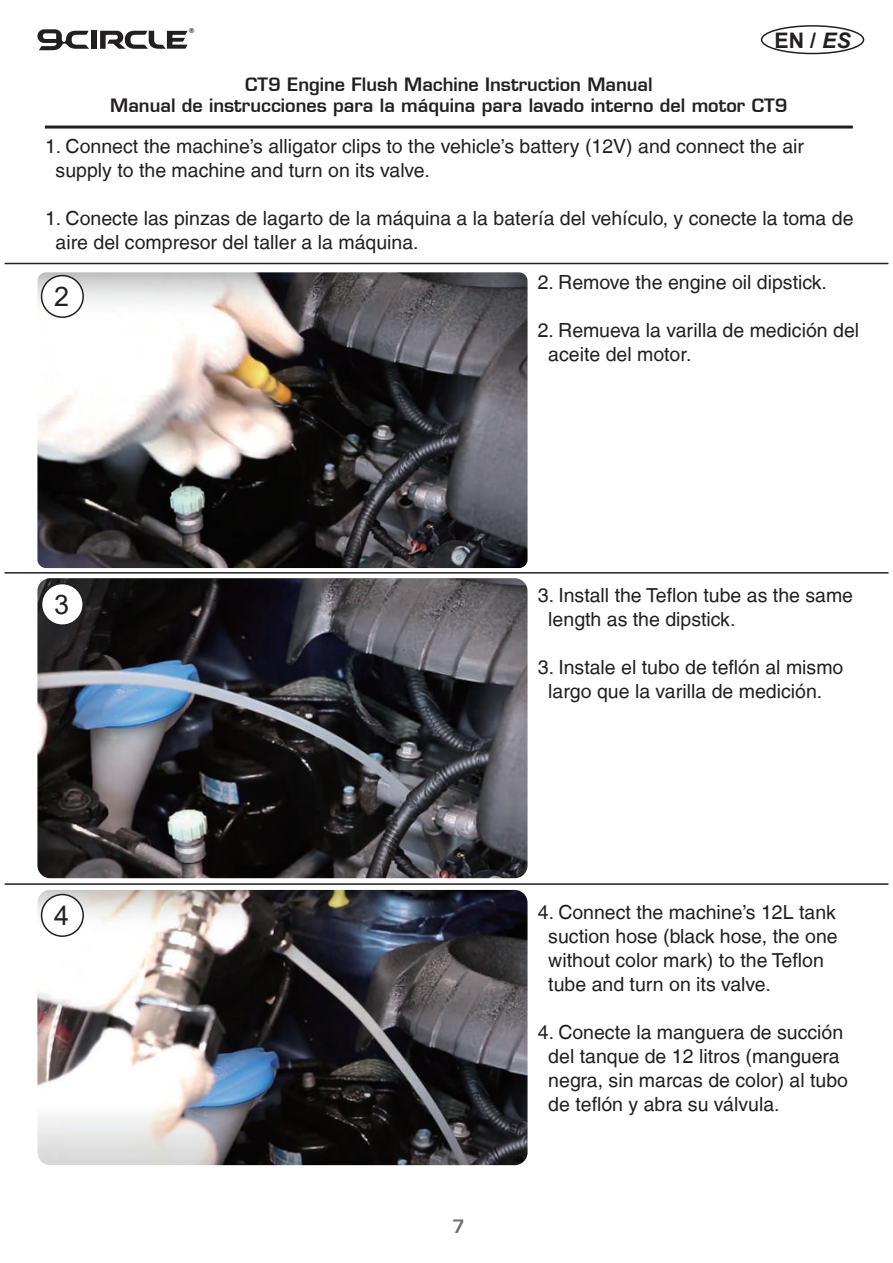
<style>
.page{position:relative;width:893px;height:1263px;background:#fff}
.page>*{position:absolute;margin:0;border:0;box-sizing:border-box;transform-origin:0 0}
.t1{font:27px "Arial";color:#231f20}
.t2{font:700 21.45px "Arial";color:#231f20}
.t3{font:19.5px/24px "Helvetica LT";color:#231f20}
.t4{font:600 18px/21.6px "Eurostile";color:#231f20;text-align:center}
.t5{font:600 18px "Eurostile";color:#6c6d70}
.t6{font:6.9px "Handel Gothic BT";color:#231f20}
.s1{font-style:italic}
</style>
<div class="page">
<img style="left:37px;top:890px;width:491px;height:275px">
<img style="left:37px;top:578px;width:491px;height:300px">
<img style="left:37px;top:272px;width:491px;height:296px">
<svg style="left:37px;top:29px;width:52px;height:21px"></svg>
<svg style="left:100px;top:31px;width:88px;height:18px"></svg>
<div style="left:91px;top:31px;width:6px;height:18px;background:#231f20"></div>
<hr style="left:45px;top:126px;width:808px;height:3px;background:#231f20">
<hr style="left:5px;top:572px;width:883px;height:1px;background:#231f20">
<hr style="left:5px;top:883px;width:883px;height:2px;background:#231f20">
<hr style="left:5px;top:263px;width:883px;height:1px;background:#231f20">
<div style="left:42px;top:276px;width:41px;height:41px;background:#fff;border-radius:50%"></div>
<div style="left:41px;top:275px;width:43px;height:43px;border:2px solid #231f20;border-radius:50%"></div>
<div style="left:42px;top:583px;width:41px;height:42px;background:#fff;border-radius:50%"></div>
<div style="left:41px;top:583px;width:43px;height:43px;border:2px solid #231f20;border-radius:50%"></div>
<div style="left:42px;top:894px;width:41px;height:42px;background:#fff;border-radius:50%"></div>
<div style="left:41px;top:894px;width:43px;height:43px;border:2px solid #231f20;border-radius:50%"></div>
<div style="left:761px;top:25px;width:103px;height:29px;border:2px solid #231f20;border-radius:50%"></div>
<p class="t6" style="left:189px;top:26px;width:7px">®</p>
<p class="t2" style="left:774px;top:25px;width:78px">EN / <span class="s1">ES</span></p>
<p class="t4" style="left:110px;top:73px;width:679px">CT9 Engine Flush Machine Instruction Manual<br>Manual de instrucciones para la máquina para lavado interno del motor CT9</p>
<p class="t3" style="left:56px;top:135px;width:750px;text-indent:-10px">1. Connect the machine’s alligator clips to the vehicle’s battery (12V) and connect the air supply to the machine and turn on its valve.</p>
<p class="t3" style="left:56px;top:207px;width:799px;text-indent:-10px">1. Conecte las pinzas de lagarto de la máquina a la batería del vehículo, y conecte la toma de aire del compresor del taller a la máquina.</p>
<p class="t3" style="left:538px;top:270px;width:291px">2. Remove the engine oil dipstick.</p>
<p class="t3" style="left:548px;top:318px;width:312px;text-indent:-10px">2. Remueva la varilla de medición del aceite del motor.</p>
<h1 class="t1" style="left:54px;top:278px;width:17px">2</h1>
<h1 class="t1" style="left:54px;top:586px;width:17px">3</h1>
<h1 class="t1" style="left:54px;top:896px;width:17px">4</h1>
<p class="t3" style="left:548px;top:583px;width:306px;text-indent:-10px">3. Install the Teflon tube as the same length as the dipstick.</p>
<p class="t3" style="left:538px;top:655px;width:307px;text-align:center">3. Instale el tubo de teflón al mismo largo que la varilla de medición.</p>
<p class="t5" style="left:452px;top:1215px;width:14px">7</p>
<p class="t3" style="left:548px;top:900px;width:291px;text-indent:-10px">4. Connect the machine’s 12L tank suction hose (black hose, the one without color mark) to the Teflon tube and turn on its valve.</p>
<p class="t3" style="left:548px;top:1020px;width:301px;text-indent:-10px">4. Conecte la manguera de succión del tanque de 12 litros (manguera negra, sin marcas de color) al tubo de teflón y abra su válvula.</p>
</div>
